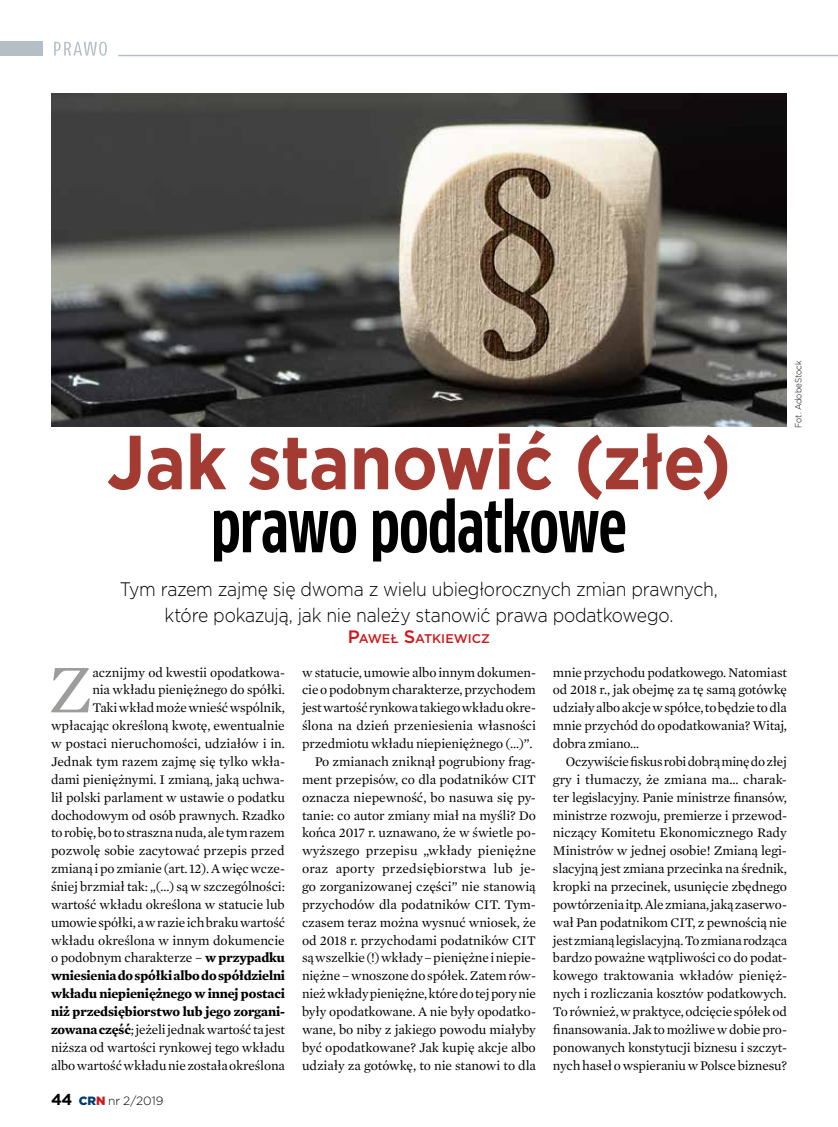
<style>
.page{position:relative;width:838px;height:1127px;background:#fff}
.page>*{position:absolute;margin:0;border:0;box-sizing:border-box;transform-origin:0 0}
.t1{font:700 76.5px "Gotham Pl";letter-spacing:-.005em;color:#a43b32;scale:.9 1}
.t2{font:69.6px "Mercury Text Pl G1";color:#9d9d9c}
.t3{font:700 condensed 67.8px "Clan Pro";letter-spacing:-.02em;color:#000}
.t4{font:300 19.5px/25.5px "Gotham Pl";letter-spacing:-.015em;color:#000;text-align:center;scale:.9 1}
.t5{font:13.5px/17.9px "Mercury Text Pl G1";letter-spacing:-.01em;color:#000;text-align:right}
.t6{font:500 12.6px "Gotham Pl";color:#cd171a}
.t7{font:300 12px "Gotham Pl";color:#000}
.t8{font:300 9px "Gotham Pl";color:#000;scale:.9 1}
.s1{font-size:18px}
.s2{font-weight:700}
.s3{font-weight:700;font-size:15.75px}
.s4{font-weight:900;color:#003b6c}
.s5{font-weight:900;color:#cd171a}
</style>
<div class="page">
<hr style="left:118px;top:55px;width:720px;height:1px;background:#b3bec5">
<svg style="left:54px;top:42px;width:53px;height:14px"></svg>
<div style="left:0;top:41px;width:42px;height:14px;background:#b3bec5"></div>
<img style="left:51px;top:94px;width:736px;height:332px">
<h1 class="t1" style="left:107px;top:413px;width:695px">Jak stanowić (złe)</h1>
<h3 class="t3" style="left:211px;top:489px;width:417px">prawo podatkowe</h3>
<h3 class="t4" style="left:120px;top:576px;width:666px">Tym razem zajmę się dwoma z wielu ubiegłorocznych zmian prawnych, które pokazują, jak nie należy stanowić prawa podatkowego.</h3>
<p class="t6" style="left:348px;top:630px;width:144px"><span class="s1">P</span>AWEŁ <span class="s1">S</span>ATKIEWICZ</p>
<p class="t8" style="left:792px;top:428px;width:76px;rotate:-90deg">Fot. AdobeStock</p>
<p class="t5" style="left:51px;top:663px;width:236px">acznijmy od kwestii opodatkowa-<br>nia wkładu pieniężnego do spółki.<br>Taki wkład może wnieść wspólnik, wpłacając określoną kwotę, ewentualnie w postaci nieruchomości, udziałów i in.<br>Jednak tym razem zajmę się tylko wkła&shy;dami pieniężnymi. I zmianą, jaką uchwa&shy;lił polski parlament w ustawie o podatku dochodowym od osób prawnych. Rzadko to robię, bo to straszna nuda, ale tym razem pozwolę sobie zacytować przepis przed zmianą i po zmianie (art. 12). A więc wcze&shy;śniej brzmiał tak: „(…) są w szczególności: wartość wkładu określona w statucie lub umowie spółki, a w razie ich braku wartość wkładu określona w innym dokumencie o podobnym charakterze – <span class="s2">w przypadku wniesienia do spółki albo do spółdzielni wkładu niepieniężnego w innej postaci niż przedsiębiorstwo lub jego zorgani&shy;zowana część</span>; jeżeli jednak wartość ta jest niższa od wartości rynkowej tego wkładu albo wartość wkładu nie została określona</p>
<p class="t5" style="left:302px;top:663px;width:235px">w statucie, umowie albo innym dokumen&shy;cie o podobnym charakterze, przychodem jest wartość rynkowa takiego wkładu okre&shy;ślona na dzień przeniesienia własności przedmiotu wkładu niepieniężnego (…)”.<br>Po zmianach zniknął pogrubiony frag&shy;ment przepisów, co dla podatników CIT oznacza niepewność, bo nasuwa się py&shy;tanie: co autor zmiany miał na myśli? Do końca 2017 r. uznawano, że w świetle po&shy;wyższego przepisu „wkłady pieniężne oraz aporty przedsiębiorstwa lub je&shy;go zorganizowanej części” nie stanowią przychodów dla podatników CIT. Tym&shy;czasem teraz można wysnuć wniosek, że od 2018 r. przychodami podatników CIT są wszelkie (!) wkłady – pieniężne i niepie&shy;niężne – wnoszone do spółek. Zatem rów&shy;nież wkłady pieniężne, które do tej pory nie były opodatkowane. A nie były opodatko&shy;wane, bo niby z jakiego powodu miałyby być opodatkowane? Jak kupię akcje albo udziały za gotówkę, to nie stanowi to dla</p>
<p class="t5" style="left:553px;top:663px;width:235px;text-align:justify">mnie przychodu podatkowego. Natomiast od 2018 r., jak obejmę za tę samą gotówkę udziały albo akcje w spółce, to będzie to dla mnie przychód do opodatkowania? Witaj, dobra zmiano…</p>
<h2 class="t2" style="left:48px;top:646px;width:47px">Z</h2>
<p class="t5" style="left:553px;top:752px;width:236px;text-align:justify;text-indent:13px">Oczywiście fiskus robi dobrą minę do złej gry i tłumaczy, że zmiana ma… charak&shy;ter legislacyjny. Panie ministrze finansów, ministrze rozwoju, premierze i przewod&shy;niczący Komitetu Ekonomicznego Rady Ministrów w jednej osobie! Zmianą legi&shy;slacyjną jest zmiana przecinka na średnik, kropki na przecinek, usunięcie zbędnego powtórzenia itp. Ale zmiana, jaką zaserwo&shy;wał Pan podatnikom CIT, z pewnością nie jest zmianą legislacyjną. To zmiana rodząca bardzo poważne wątpliwości co do podat&shy;kowego traktowania wkładów pienięż&shy;nych i rozliczania kosztów podatkowych.<br>To również, w praktyce, odcięcie spółek od finansowania. Jak to możliwe w dobie pro&shy;ponowanych konstytucji biznesu i szczyt&shy;nych haseł o wspieraniu w Polsce biznesu?</p>
<p class="t7" style="left:51px;top:1093px;width:114px"><span class="s3">44</span> <span class="s4">CR</span><span class="s5">N</span> nr 2/2019</p>
</div>
